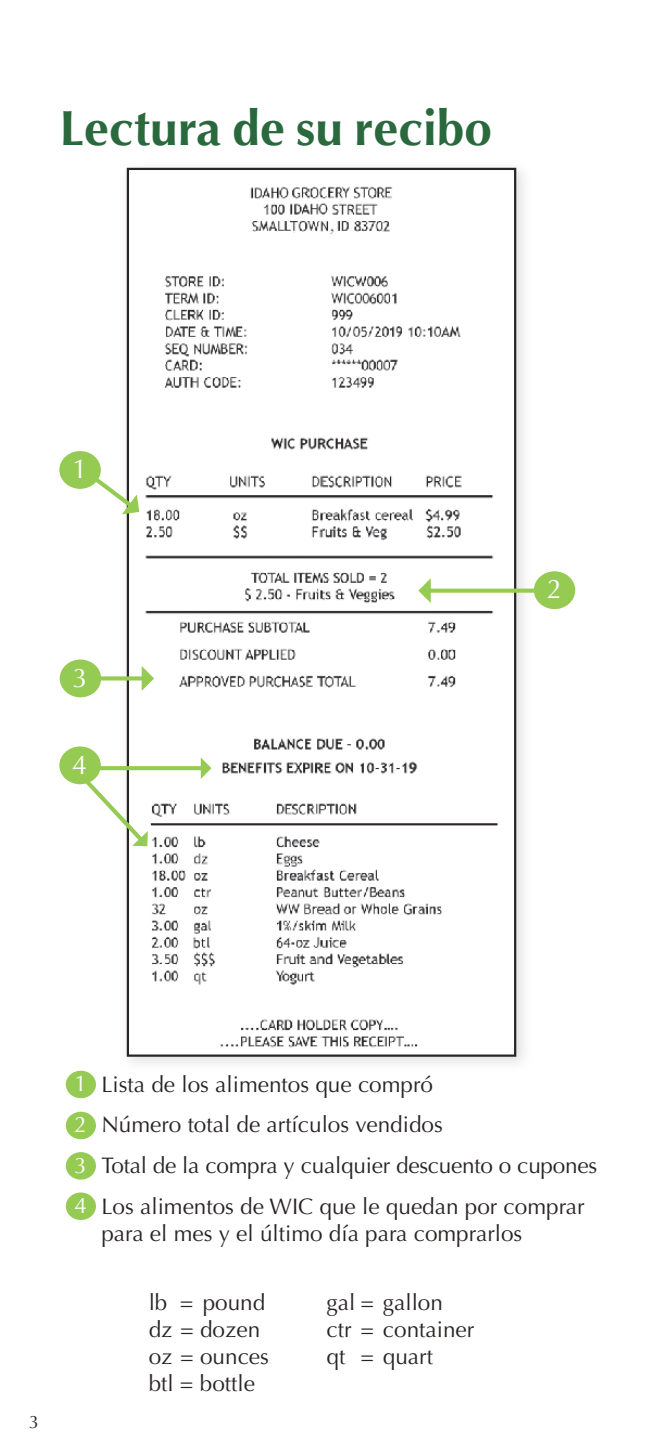
<style>
.page{position:relative;width:646px;height:1456px;background:#fff}
.page>*{position:absolute;margin:0;border:0;box-sizing:border-box;transform-origin:0 0}
.t1{font:700 49.5px "Optima";color:#29693d}
.t2{font:27px "Optima";color:#fff}
.t3{font:22.5px/27px "Optima";color:#2a2525}
.t4{font:22.5px "Optima";color:#fff}
.t5{font:18px "Optima";color:#2a2525}
</style>
<div class="page">
<div style="left:119px;top:160px;width:414px;height:913px;background:#c2c1c1;opacity:.5"></div>
<img style="left:130px;top:171px;width:383px;height:882px">
<div style="left:127px;top:168px;width:389px;height:888px;border:2px solid #2a2525"></div>
<div style="left:60px;top:659px;width:41px;height:38px;background:#95ca53;border-radius:50%"></div>
<div style="left:59px;top:746px;width:42px;height:38px;background:#95ca53;border-radius:50%"></div>
<div style="left:59px;top:451px;width:42px;height:38px;background:#95ca53;border-radius:50%"></div>
<div style="left:533px;top:571px;width:42px;height:38px;background:#95ca53;border-radius:50%"></div>
<div style="left:66px;top:1070px;width:30px;height:28px;background:#95ca53;border-radius:50%"></div>
<div style="left:66px;top:1111px;width:30px;height:28px;background:#95ca53;border-radius:50%"></div>
<div style="left:66px;top:1192px;width:30px;height:27px;background:#95ca53;border-radius:50%"></div>
<div style="left:66px;top:1152px;width:30px;height:27px;background:#95ca53;border-radius:50%"></div>
<svg style="left:142px;top:666px;width:12px;height:25px"></svg>
<svg style="left:101px;top:676px;width:43px;height:4px"></svg>
<svg style="left:418px;top:578px;width:12px;height:25px"></svg>
<svg style="left:428px;top:588px;width:106px;height:4px"></svg>
<svg style="left:89px;top:472px;width:50px;height:42px"></svg>
<svg style="left:201px;top:757px;width:10px;height:22px"></svg>
<svg style="left:100px;top:766px;width:105px;height:4px"></svg>
<svg style="left:79px;top:773px;width:70px;height:74px"></svg>
<p class="t1" style="left:59px;top:99px;width:434px">Lectura de su recibo</p>
<p class="t2" style="left:73px;top:453px;width:17px">1</p>
<p class="t2" style="left:73px;top:661px;width:17px">3</p>
<p class="t2" style="left:72px;top:748px;width:17px">4</p>
<p class="t2" style="left:546px;top:573px;width:17px">2</p>
<p class="t5" style="left:29px;top:1411px;width:12px">3</p>
<p class="t4" style="left:75px;top:1070px;width:14px">1</p>
<p class="t4" style="left:75px;top:1111px;width:14px">2</p>
<p class="t4" style="left:75px;top:1152px;width:14px">3</p>
<p class="t4" style="left:75px;top:1192px;width:14px">4</p>
<p class="t3" style="left:101px;top:1071px;width:333px">Lista de los alimentos que compró</p>
<p class="t3" style="left:101px;top:1111px;width:343px">Número total de artículos vendidos</p>
<p class="t3" style="left:101px;top:1152px;width:497px">Total de la compra y cualquier descuento o cupones</p>
<p class="t3" style="left:101px;top:1192px;width:484px">Los alimentos de WIC que le quedan por comprar para el mes y el último día para comprarlos</p>
<p class="t3" style="left:149px;top:1288px;width:118px">lb = pound</p>
<p class="t3" style="left:326px;top:1288px;width:118px">gal = gallon</p>
<p class="t3" style="left:149px;top:1315px;width:113px">dz = dozen</p>
<p class="t3" style="left:326px;top:1315px;width:149px">ctr = container</p>
<p class="t3" style="left:149px;top:1342px;width:122px">oz = ounces</p>
<p class="t3" style="left:326px;top:1342px;width:108px">qt = quart</p>
<p class="t3" style="left:149px;top:1369px;width:108px">btl = bottle</p>
</div>
